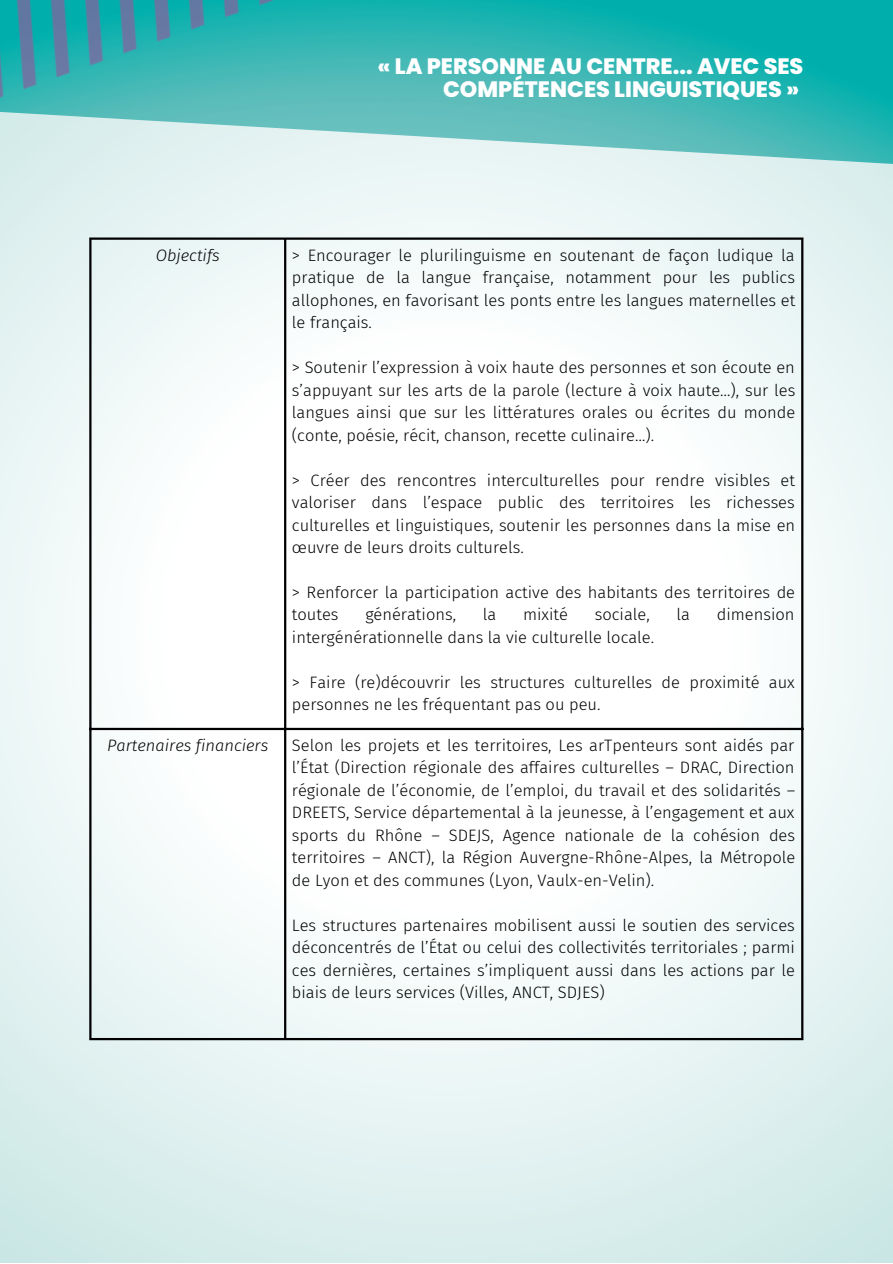
<style>
.page{position:relative;width:893px;height:1264px;background:#fff}
.page>*{position:absolute;margin:0;border:0;box-sizing:border-box;transform-origin:0 0}
.t1{font:800 22.2px/23.5px "Poppins";color:#fff;text-align:right}
.t2{font:300 16.5px/22.5px "Fira Sans";color:#000;text-align:justify}
.t3{font:italic 300 16.5px "Fira Sans";color:#000}
</style>
<div class="page">
<img style="left:0;top:184px;width:892px;height:1078px">
<img style="left:0;top:0;width:892px;height:184px">
<hr style="left:89px;top:240px;width:2px;height:797px;background:#000">
<hr style="left:284px;top:240px;width:2px;height:797px;background:#000">
<hr style="left:801px;top:240px;width:2px;height:797px;background:#000">
<hr style="left:89px;top:237px;width:714px;height:3px;background:#000">
<hr style="left:89px;top:727px;width:714px;height:3px;background:#000">
<hr style="left:89px;top:1037px;width:714px;height:3px;background:#000">
<h1 class="t1" style="left:377px;top:54px;width:427px">« LA PERSONNE AU CENTRE... AVEC SES<br>COMPÉTENCES LINGUISTIQUES »</h1>
<p class="t3" style="left:156px;top:245px;width:66px">Objectifs</p>
<p class="t2" style="left:292px;top:244px;width:505px">&gt; Encourager le plurilinguisme en soutenant de façon ludique la pratique de la langue française, notamment pour les publics allophones, en favorisant les ponts entre les langues maternelles et le français.</p>
<p class="t2" style="left:292px;top:356px;width:505px">&gt; Soutenir l’expression à voix haute des personnes et son écoute en s’appuyant sur les arts de la parole (lecture à voix haute…), sur les langues ainsi que sur les littératures orales ou écrites du monde (conte, poésie, récit, chanson, recette culinaire…).</p>
<p class="t2" style="left:292px;top:469px;width:504px">&gt; Créer des rencontres interculturelles pour rendre visibles et valoriser dans l’espace public des territoires les richesses culturelles et linguistiques, soutenir les personnes dans la mise en œuvre de leurs droits culturels.</p>
<p class="t2" style="left:292px;top:581px;width:504px">&gt; Renforcer la participation active des habitants des territoires de toutes</p>
<p class="t2" style="left:365px;top:603px;width:92px">générations,</p>
<p class="t2" style="left:483px;top:603px;width:15px">la</p>
<p class="t2" style="left:523px;top:603px;width:46px">mixité</p>
<p class="t2" style="left:594px;top:603px;width:56px">sociale,</p>
<p class="t2" style="left:676px;top:603px;width:15px">la</p>
<p class="t2" style="left:716px;top:603px;width:79px">dimension</p>
<p class="t2" style="left:292px;top:626px;width:364px">intergénérationnelle dans la vie culturelle locale.</p>
<p class="t2" style="left:292px;top:671px;width:504px">&gt; Faire (re)découvrir les structures culturelles de proximité aux personnes ne les fréquentant pas ou peu.</p>
<p class="t3" style="left:107px;top:735px;width:162px">Partenaires financiers</p>
<p class="t2" style="left:292px;top:734px;width:505px">Selon les projets et les territoires, Les arTpenteurs sont aidés par l’État (Direction régionale des affaires culturelles – DRAC, Direction régionale de l’économie, de l’emploi, du travail et des solidarités – DREETS, Service départemental à la jeunesse, à l’engagement et aux sports du Rhône – SDEJS, Agence nationale de la cohésion des territoires – ANCT), la Région Auvergne-Rhône-Alpes, la Métropole de Lyon et des communes (Lyon, Vaulx-en-Velin).</p>
<p class="t2" style="left:292px;top:914px;width:504px">Les structures partenaires mobilisent aussi le soutien des services déconcentrés de l’État ou celui des collectivités territoriales ; parmi ces dernières, certaines s’impliquent aussi dans les actions par le biais de leurs services (Villes, ANCT, SDJES)</p>
</div>
